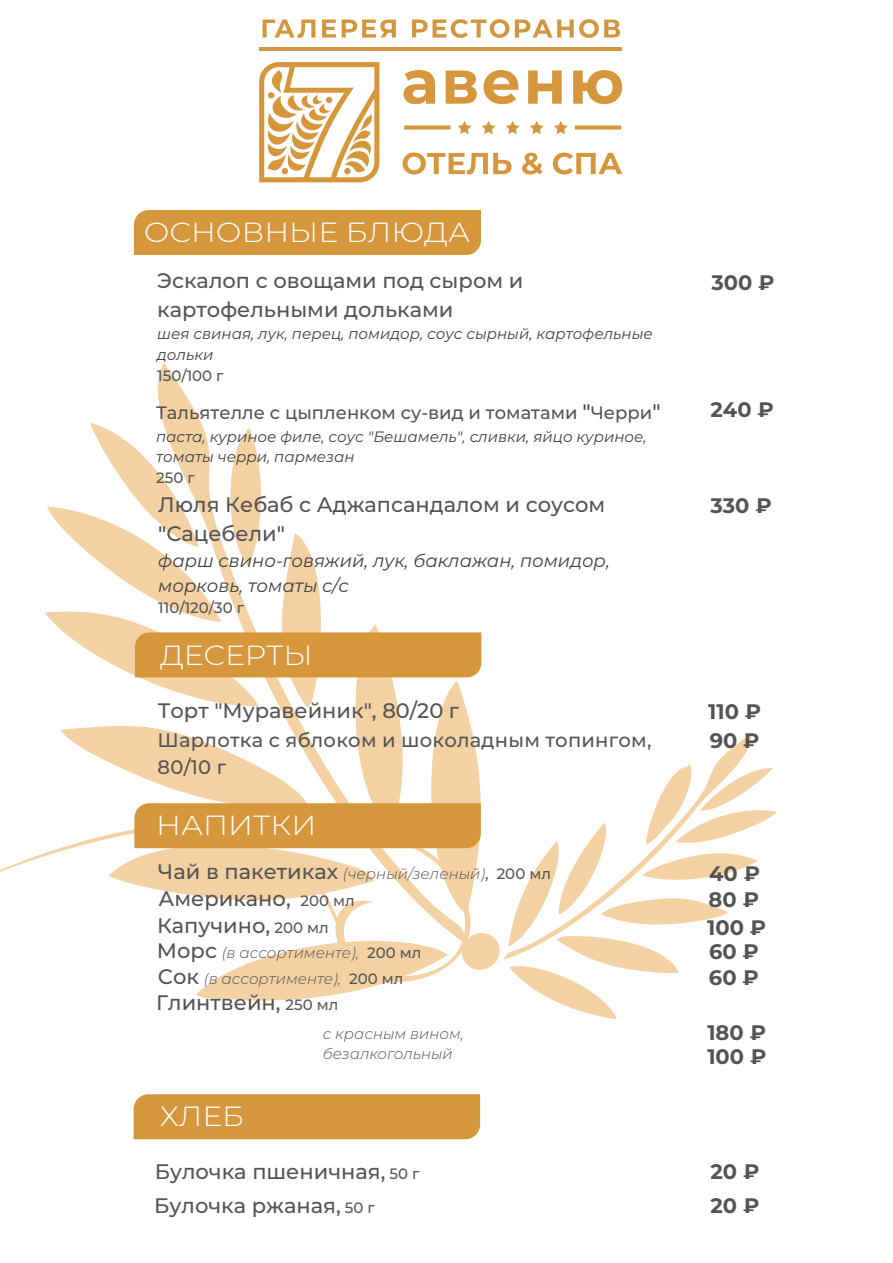
<style>
.page{position:relative;width:893px;height:1263px;background:#fff}
.page>*{position:absolute;margin:0;border:0;box-sizing:border-box;transform-origin:0 0}
.t1{font:300 27.75px "Montserrat";color:#fff;scale:1.09 1}
.t2{font:500 21px/29px "Montserrat";color:#555453}
.t3{font:700 21px/24.8px "Montserrat";color:#555453}
.t4{font:500 19.5px "Montserrat";letter-spacing:.015em;color:#555453}
.t5{font:italic 18px/24.8px "Montserrat";color:#414141}
.t6{font:500 18px "Montserrat";color:#555453}
.t7{font:italic 15px/20.7px "Montserrat";color:#414141}
.t8{font:italic 300 15px "Montserrat";color:#555453}
.t9{font:500 15px "Montserrat";color:#555453}
.s1{font-size:21px;color:#414141}
.s2{color:#414141}
.s3{font-weight:500;font-style:normal;font-size:21px}
.s4{font-weight:500;font-style:normal}
.s5{font-size:15px}
</style>
<div class="page">
<svg style="left:504px;top:734px;width:247px;height:226px"></svg>
<svg style="left:197px;top:995px;width:135px;height:6px"></svg>
<svg style="left:0;top:853px;width:471px;height:142px"></svg>
<svg style="left:140px;top:362px;width:326px;height:581px"></svg>
<svg style="left:45px;top:423px;width:437px;height:491px"></svg>
<div style="left:134px;top:210px;width:347px;height:45px;background:#d5963c"></div>
<svg style="left:403px;top:70px;width:219px;height:104px"></svg>
<svg style="left:259px;top:62px;width:120px;height:120px"></svg>
<hr style="left:259px;top:47px;width:363px;height:4px;background:#d2963f">
<svg style="left:263px;top:20px;width:52px;height:18px"></svg>
<svg style="left:322px;top:20px;width:14px;height:18px"></svg>
<svg style="left:342px;top:20px;width:54px;height:18px"></svg>
<svg style="left:412px;top:19px;width:97px;height:19px"></svg>
<svg style="left:515px;top:19px;width:105px;height:19px"></svg>
<div style="left:134px;top:1094px;width:346px;height:45px;background:#d5963c"></div>
<svg style="left:508px;top:763px;width:269px;height:256px"></svg>
<svg style="left:460px;top:931px;width:40px;height:41px"></svg>
<h1 class="t1" style="left:144px;top:215px;width:301px">ОСНОВНЫЕ БЛЮДА</h1>
<p class="t2" style="left:157px;top:266px;width:368px">Эскалоп с овощами под сыром и картофельными дольками</p>
<p class="t7" style="left:157px;top:324px;width:497px">шея свиная, лук, перец, помидор, соус сырный, картофельные дольки</p>
<p class="t9" style="left:157px;top:366px;width:68px">150/100 г</p>
<p class="t6" style="left:156px;top:402px;width:506px">Тальятелле с цыпленком су-вид и томатами <span class="s1">"</span>Черри<span class="s1">"</span></p>
<p class="t7" style="left:156px;top:426px;width:492px">паста, куриное филе, соус "Бешамель", сливки, яйцо куриное, томаты черри, пармезан</p>
<p class="t9" style="left:156px;top:469px;width:40px">250 г</p>
<p class="t2" style="left:158px;top:490px;width:448px">Люля Кебаб с Аджапсандалом и соусом <span class="s2">"</span>Сацебели<span class="s2">"</span></p>
<p class="t5" style="left:158px;top:548px;width:453px">фарш свино-говяжий, лук, баклажан, помидор, морковь, томаты с/с</p>
<p class="t9" style="left:158px;top:598px;width:87px">110/120/30 г</p>
<h1 class="t1" style="left:160px;top:638px;width:142px">ДЕСЕРТЫ</h1>
<p class="t2" style="left:158px;top:696px;width:303px">Торт "Муравейник", 80/20 г</p>
<p class="t3" style="left:711px;top:270px;width:65px">300 ₽</p>
<p class="t3" style="left:710px;top:397px;width:65px">240 ₽</p>
<p class="t3" style="left:710px;top:493px;width:63px">330 ₽</p>
<p class="t3" style="left:708px;top:699px;width:54px">110 ₽</p>
<p class="t4" style="left:158px;top:728px;width:495px">Шарлотка с яблоком и шоколадным топингом,</p>
<p class="t3" style="left:710px;top:728px;width:51px">90 ₽</p>
<p class="t4" style="left:158px;top:755px;width:70px">80/10 г</p>
<h1 class="t1" style="left:156px;top:808px;width:149px">НАПИТКИ</h1>
<p class="t8" style="left:158px;top:865px;width:394px"><span class="s3">Чай в пакетиках</span> (черный/зеленый)<span class="s4">, 200 мл</span></p>
<p class="t3" style="left:709px;top:861px;width:52px">40 ₽</p>
<p class="t2" style="left:158px;top:884px;width:198px">Американо, <span class="s5">200 мл</span></p>
<p class="t3" style="left:709px;top:887px;width:52px">80 ₽</p>
<p class="t2" style="left:157px;top:911px;width:173px">Капучино, <span class="s5">200 мл</span></p>
<p class="t3" style="left:707px;top:915px;width:60px">100 ₽</p>
<p class="t8" style="left:158px;top:970px;width:247px"><span class="s3">Сок</span> (в ассортименте), <span class="s4">200 мл</span></p>
<p class="t3" style="left:709px;top:965px;width:51px">60 ₽</p>
<p class="t2" style="left:156px;top:988px;width:184px">Глинтвейн, <span class="s5">250 мл</span></p>
<p class="t3" style="left:707px;top:1020px;width:60px">180 ₽<br>100 ₽</p>
<p class="t8" style="left:157px;top:943px;width:266px"><span class="s3">Морс</span> (в ассортименте), <span class="s4">200 мл</span></p>
<p class="t3" style="left:709px;top:939px;width:51px">60 ₽</p>
<p class="t8" style="left:323px;top:1025px;width:142px">с красным вином,</p>
<p class="t8" style="left:323px;top:1044px;width:131px">безалкогольный</p>
<h1 class="t1" style="left:160px;top:1099px;width:79px">ХЛЕБ</h1>
<p class="t2" style="left:154px;top:1154px;width:267px;line-height:33.9px">Булочка пшеничная, <span class="s5">50 г<br></span>Булочка ржаная, <span class="s5">50 г</span></p>
<p class="t3" style="left:710px;top:1154px;width:50px;line-height:33.9px">20 ₽<br>20 ₽</p>
</div>
